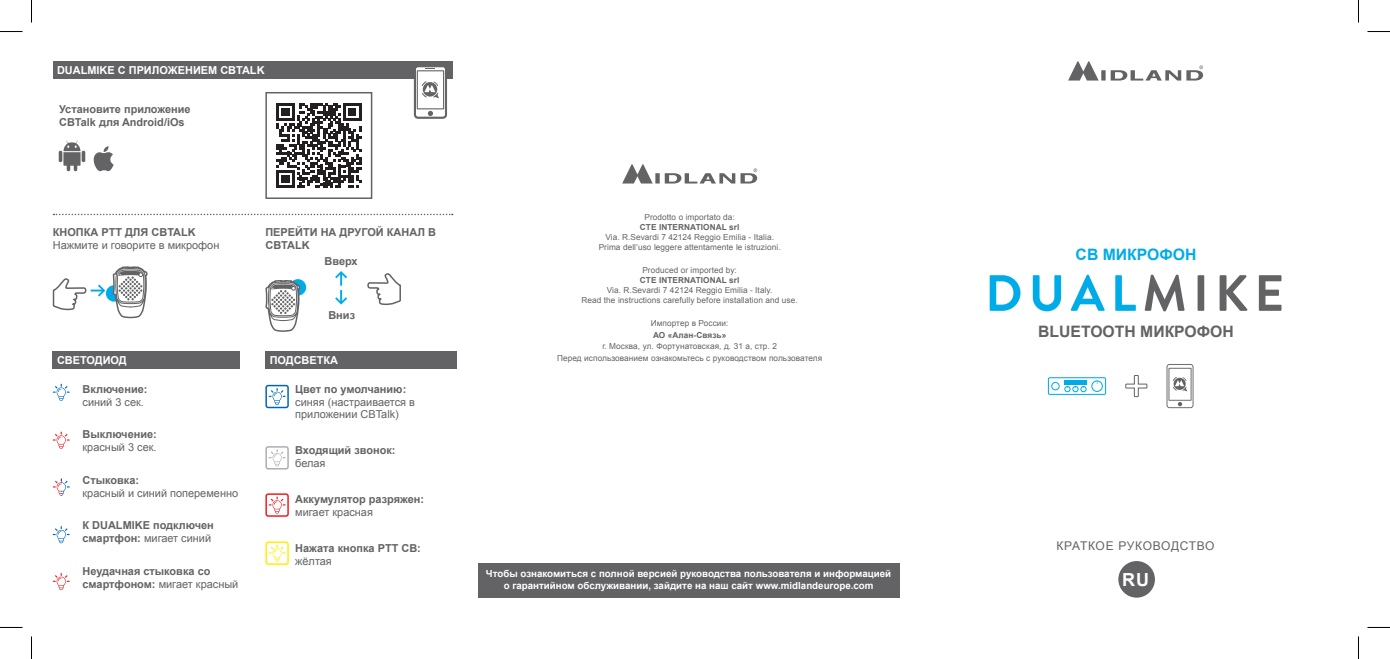
<style>
.page{position:relative;width:1390px;height:659px;background:#fff}
.page>*{position:absolute;margin:0;border:0;box-sizing:border-box;transform-origin:0 0}
.t1{font:700 18px "Arial";color:#fff}
.t2{font:700 15.75px "Arial";color:#636366}
.t3{font:700 15.75px "Arial";color:#00ace8}
.t4{font:12px "Arial";letter-spacing:.05em;color:#636366}
.t5{font:700 10.95px/12.8px "Arial";color:#636366}
.t6{font:10.95px/12.8px "Arial";color:#636366}
.t7{font:700 10.95px "Arial";color:#fff}
.t8{font:700 9.75px/11.7px "Arial";color:#fff;text-align:center}
.t9{font:8.25px/9.9px "Arial";letter-spacing:.01em;color:#636366;text-align:center}
.t10{font:700 8.25px "Arial";letter-spacing:.01em;color:#636366}
.s1{font-weight:400}
</style>
<div class="page">
<div style="left:106px;top:285px;width:16px;height:16px;border:6px solid #00ace8;border-radius:50%"></div>
<div style="left:290px;top:279px;width:16px;height:16px;border:6px solid #00ace8;border-radius:50%"></div>
<svg style="left:1068px;top:61px;width:135px;height:19px"></svg>
<svg style="left:1144px;top:274px;width:137px;height:37px"></svg>
<svg style="left:989px;top:274px;width:147px;height:37px"></svg>
<svg style="left:1125px;top:375px;width:22px;height:22px"></svg>
<svg style="left:1048px;top:377px;width:58px;height:17px"></svg>
<svg style="left:1166px;top:364px;width:27px;height:44px"></svg>
<div style="left:1118px;top:560px;width:37px;height:37px;background:#636366;border-radius:50%"></div>
<div style="left:53px;top:61px;width:399px;height:17px;background:#636366"></div>
<svg style="left:414px;top:67px;width:33px;height:51px"></svg>
<svg style="left:52px;top:278px;width:53px;height:32px"></svg>
<svg style="left:112px;top:266px;width:36px;height:53px"></svg>
<svg style="left:367px;top:273px;width:34px;height:32px"></svg>
<svg style="left:265px;top:279px;width:37px;height:53px"></svg>
<svg style="left:335px;top:271px;width:12px;height:33px"></svg>
<div style="left:53px;top:351px;width:187px;height:17px;background:#636366"></div>
<div style="left:265px;top:351px;width:192px;height:17px;background:#636366"></div>
<svg style="left:59px;top:140px;width:26px;height:31px"></svg>
<svg style="left:93px;top:146px;width:21px;height:25px"></svg>
<svg style="left:622px;top:164px;width:135px;height:19px"></svg>
<svg style="left:53px;top:383px;width:17px;height:17px"></svg>
<svg style="left:53px;top:478px;width:17px;height:17px"></svg>
<svg style="left:53px;top:526px;width:17px;height:17px"></svg>
<svg style="left:53px;top:431px;width:17px;height:17px"></svg>
<svg style="left:53px;top:573px;width:17px;height:16px"></svg>
<div style="left:265px;top:384px;width:24px;height:24px;border:2px solid #0166b3;border-radius:2px"></div>
<svg style="left:269px;top:388px;width:17px;height:17px"></svg>
<div style="left:265px;top:446px;width:24px;height:23px;border:2px solid #adaeb2;border-radius:2px"></div>
<svg style="left:269px;top:449px;width:17px;height:17px"></svg>
<div style="left:265px;top:493px;width:24px;height:23px;border:2px solid #ee1d23;border-radius:2px"></div>
<svg style="left:269px;top:496px;width:17px;height:17px"></svg>
<div style="left:265px;top:541px;width:24px;height:23px;border:2px solid #fff101;border-radius:2px"></div>
<svg style="left:269px;top:544px;width:17px;height:17px"></svg>
<svg style="left:54px;top:213px;width:399px;height:2px"></svg>
<div style="left:478px;top:563px;width:422px;height:34px;background:#636366"></div>
<svg style="left:276px;top:103px;width:85px;height:85px"></svg>
<div style="left:265px;top:92px;width:107px;height:107px;border:2px solid #636366"></div>
<svg style="left:0;top:31px;width:22px;height:1px"></svg>
<svg style="left:1367px;top:31px;width:23px;height:1px"></svg>
<svg style="left:0;top:627px;width:22px;height:1px"></svg>
<svg style="left:1367px;top:627px;width:23px;height:1px"></svg>
<svg style="left:31px;top:0;width:1px;height:22px"></svg>
<svg style="left:31px;top:636px;width:1px;height:22px"></svg>
<svg style="left:1358px;top:0;width:1px;height:22px"></svg>
<svg style="left:1358px;top:636px;width:1px;height:22px"></svg>
<h3 class="t7" style="left:57px;top:62px;width:209px">DUALMIKE С ПРИЛОЖЕНИЕМ CBTALK</h3>
<h3 class="t5" style="left:59px;top:103px;width:133px">Установите приложение<br>CBTalk для Android/iOs</h3>
<h3 class="t5" style="left:53px;top:226px;width:144px">КНОПКА PTT ДЛЯ CBTALK</h3>
<h3 class="t6" style="left:53px;top:239px;width:168px">Нажмите и говорите в микрофон</h3>
<h3 class="t5" style="left:265px;top:226px;width:172px">ПЕРЕЙТИ НА ДРУГОЙ КАНАЛ В<br>CBTALK</h3>
<h3 class="t5" style="left:324px;top:255px;width:35px">Вверх</h3>
<h3 class="t5" style="left:328px;top:309px;width:28px">Вниз</h3>
<h3 class="t7" style="left:57px;top:352px;width:71px">СВЕТОДИОД</h3>
<h3 class="t7" style="left:270px;top:352px;width:70px">ПОДСВЕТКА</h3>
<h3 class="t5" style="left:83px;top:383px;width:66px">Включение:</h3>
<h3 class="t6" style="left:83px;top:395px;width:63px">синий 3 сек.</h3>
<h3 class="t5" style="left:83px;top:428px;width:76px">Выключение:</h3>
<h3 class="t6" style="left:83px;top:441px;width:76px">красный 3 сек.</h3>
<h3 class="t5" style="left:83px;top:473px;width:58px">Стыковка:</h3>
<h3 class="t6" style="left:83px;top:486px;width:157px">красный и синий попеременно</h3>
<h3 class="t5" style="left:83px;top:519px;width:133px">К DUALMIKE подключен смартфон: <span class="s1">мигает синий</span></h3>
<h3 class="t5" style="left:83px;top:564px;width:157px">Неудачная стыковка со смартфоном: <span class="s1">мигает красный</span></h3>
<h3 class="t5" style="left:295px;top:382px;width:113px">Цвет по умолчанию:</h3>
<h3 class="t6" style="left:295px;top:395px;width:121px">синяя (настраивается в приложении CBTalk)</h3>
<h3 class="t5" style="left:295px;top:444px;width:102px">Входящий звонок:</h3>
<h3 class="t6" style="left:295px;top:457px;width:32px">белая</h3>
<h3 class="t5" style="left:295px;top:493px;width:130px">Аккумулятор разряжен:</h3>
<h3 class="t6" style="left:295px;top:505px;width:79px">мигает красная</h3>
<h3 class="t5" style="left:295px;top:542px;width:127px">Нажата кнопка PTT CB:</h3>
<h3 class="t6" style="left:295px;top:554px;width:38px">жёлтая</h3>
<p class="t9" style="left:644px;top:212px;width:92px">Prodotto o importato da:</p>
<p class="t10" style="left:640px;top:221px;width:101px">CTE INTERNATIONAL srl</p>
<p class="t9" style="left:599px;top:232px;width:183px">Via. R.Sevardi 7 42124 Reggio Emilia - Italia.<br>Prima dell’uso leggere attentamente le istruzioni.</p>
<p class="t9" style="left:642px;top:265px;width:96px">Produced or imported by:</p>
<p class="t10" style="left:640px;top:274px;width:101px">CTE INTERNATIONAL srl</p>
<p class="t9" style="left:581px;top:285px;width:218px">Via. R.Sevardi 7 42124 Reggio Emilia - Italy.<br>Read the instructions carefully before installation and use.</p>
<p class="t9" style="left:651px;top:318px;width:79px">Импортер в России:</p>
<p class="t10" style="left:653px;top:329px;width:75px">АО «Алан-Связь»</p>
<p class="t9" style="left:557px;top:340px;width:267px;line-height:11.6px">г. Москва, ул. Фортунатовская, д. 31 а, стр. 2<br>Перед использованием ознакомьтесь с руководством пользователя</p>
<p class="t8" style="left:486px;top:568px;width:407px">Чтобы ознакомиться с полной версией руководства пользователя и информацией о гарантийном обслуживании, зайдите на наш сайт www.midlandeurope.com</p>
<h2 class="t3" style="left:1075px;top:244px;width:122px">CB МИКРОФОН</h2>
<h2 class="t2" style="left:1038px;top:321px;width:197px">BLUETOOTH МИКРОФОН</h2>
<h3 class="t4" style="left:1056px;top:538px;width:159px">КРАТКОЕ РУКОВОДСТВО</h3>
<h1 class="t1" style="left:1122px;top:567px;width:28px">RU</h1>
</div>
